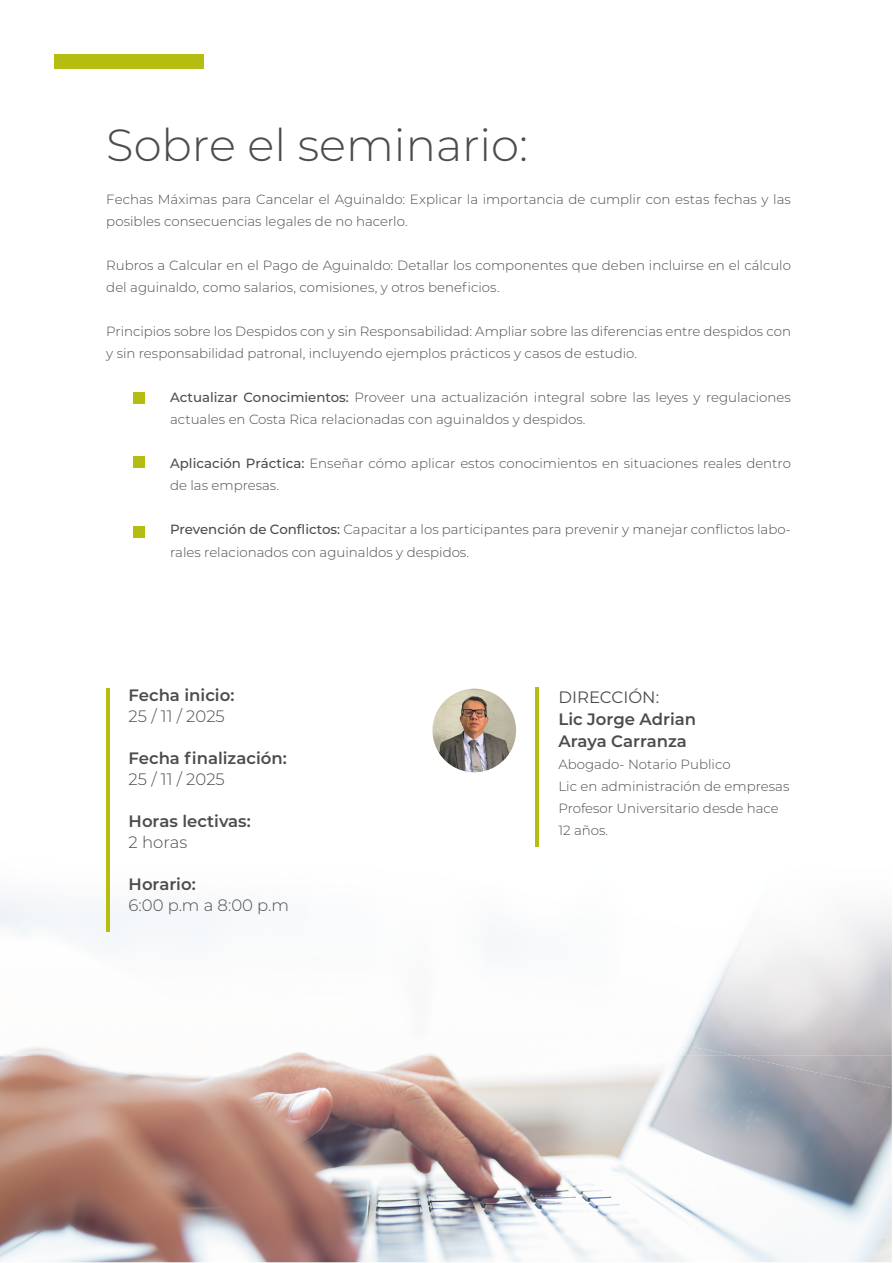
<style>
.page{position:relative;width:893px;height:1263px;background:#fff}
.page>*{position:absolute;margin:0;border:0;box-sizing:border-box;transform-origin:0 0}
.t1{font:300 45px "Montserrat";color:#4d4c4c}
.t2{font:600 16.5px/22px "Montserrat";color:#4d4c4c}
.t3{font:300 16.5px "Montserrat";color:#4d4c4c}
.t4{font:16.5px "Montserrat";color:#4d4c4c}
.t5{font:300 13.35px/22px "Montserrat";color:#4d4c4c}
.s1{font-weight:500}
</style>
<div class="page">
<div style="left:54px;top:54px;width:149px;height:14px;background:#b4bd10"></div>
<img style="left:0;top:1055px;width:892px;height:207px">
<img style="left:0;top:859px;width:310px;height:196px">
<img style="left:679px;top:1047px;width:15px;height:8px">
<img style="left:733px;top:1055px;width:159px;height:33px">
<img style="left:299px;top:859px;width:593px;height:98px">
<img style="left:297px;top:957px;width:13px;height:49px">
<img style="left:694px;top:957px;width:198px;height:98px">
<img style="left:684px;top:1026px;width:10px;height:21px">
<div style="left:133px;top:393px;width:11px;height:11px;background:#b4bd10"></div>
<div style="left:133px;top:526px;width:11px;height:11px;background:#b4bd10"></div>
<div style="left:133px;top:457px;width:11px;height:11px;background:#b4bd10"></div>
<hr style="left:106px;top:688px;width:3px;height:244px;background:#b4bd10">
<hr style="left:536px;top:687px;width:3px;height:159px;background:#b4bd10">
<img style="left:432px;top:689px;width:84px;height:83px;border-radius:42px">
<h1 class="t1" style="left:106px;top:114px;width:423px">Sobre el seminario:</h1>
<p class="t5" style="left:106px;top:188px;width:686px">Fechas Máximas para Cancelar el Aguinaldo: Explicar la importancia de cumplir con estas fechas y las posibles consecuencias legales de no hacerlo.</p>
<p class="t5" style="left:106px;top:254px;width:686px">Rubros a Calcular en el Pago de Aguinaldo: Detallar los componentes que deben incluirse en el cálculo del aguinaldo, como salarios, comisiones, y otros beneficios.</p>
<p class="t5" style="left:106px;top:320px;width:686px">Principios sobre los Despidos con y sin Responsabilidad: Ampliar sobre las diferencias entre despidos con y sin responsabilidad patronal, incluyendo ejemplos prácticos y casos de estudio.</p>
<p class="t5" style="left:170px;top:386px;width:622px"><span class="s1">Actualizar Conocimientos:</span> Proveer una actualización integral sobre las leyes y regulaciones actuales en Costa Rica relacionadas con aguinaldos y despidos.</p>
<p class="t5" style="left:170px;top:452px;width:622px"><span class="s1">Aplicación Práctica:</span> Enseñar cómo aplicar estos conocimientos en situaciones reales dentro de las empresas.</p>
<p class="t5" style="left:170px;top:518px;width:622px"><span class="s1">Prevención de Conflictos:</span> Capacitar a los participantes para prevenir y manejar conflictos labo&shy;rales relacionados con aguinaldos y despidos.</p>
<p class="t2" style="left:129px;top:684px;width:107px">Fecha inicio:</p>
<p class="t3" style="left:129px;top:705px;width:98px">25 / 11 / 2025</p>
<p class="t2" style="left:129px;top:747px;width:160px">Fecha finalización:</p>
<p class="t3" style="left:129px;top:768px;width:98px">25 / 11 / 2025</p>
<p class="t2" style="left:129px;top:810px;width:124px">Horas lectivas:</p>
<p class="t3" style="left:129px;top:831px;width:60px">2 horas</p>
<p class="t2" style="left:129px;top:873px;width:69px">Horario:</p>
<p class="t3" style="left:129px;top:894px;width:162px">6:00 p.m a 8:00 p.m</p>
<p class="t4" style="left:558px;top:685px;width:102px">DIRECCIÓN:</p>
<p class="t2" style="left:558px;top:707px;width:139px">Lic Jorge Adrian<br>Araya Carranza</p>
<p class="t5" style="left:558px;top:753px;width:232px">Abogado- Notario Publico<br>Lic en administración de empresas<br>Profesor Universitario desde hace<br>12 años.</p>
</div>
